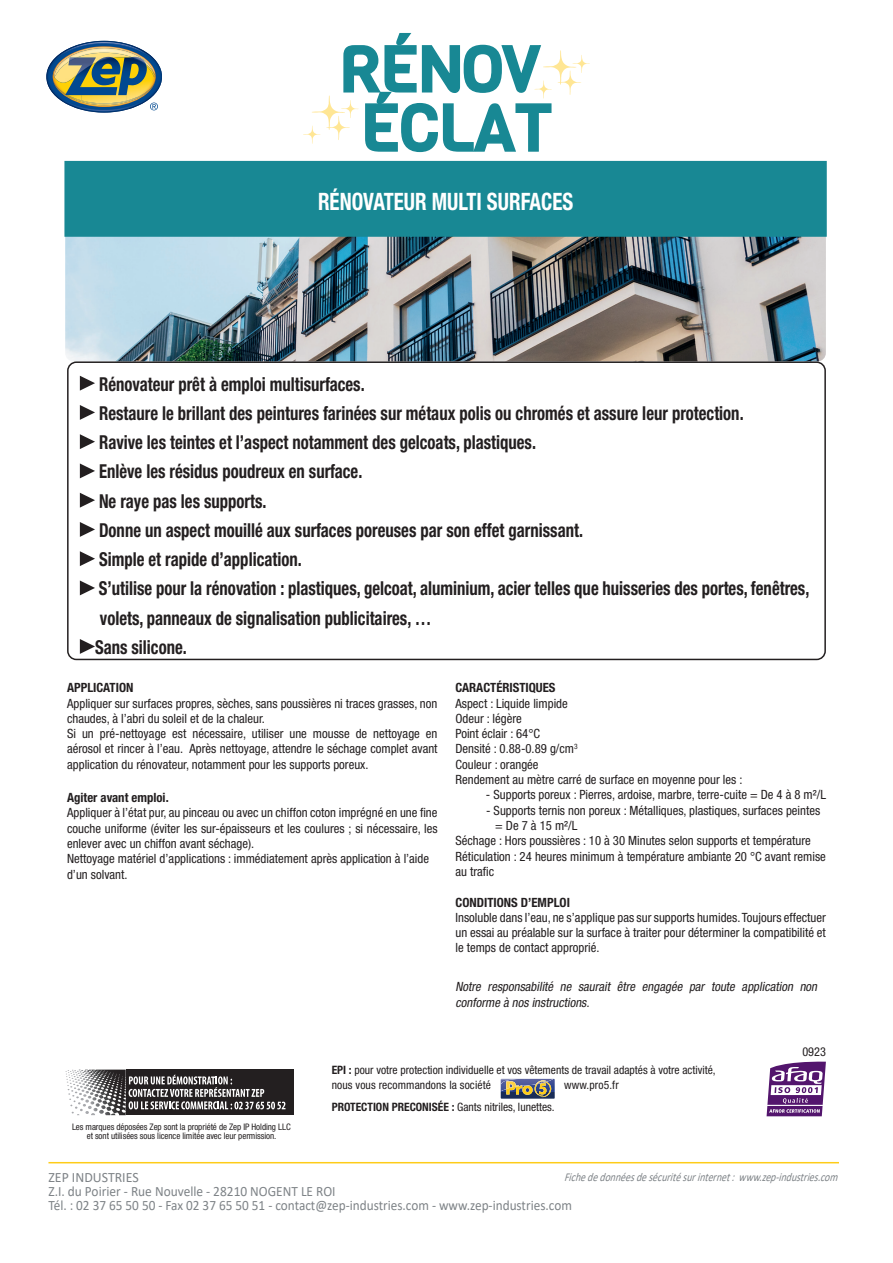
<style>
.page{position:relative;width:893px;height:1263px;background:#fff}
.page>*{position:absolute;margin:0;border:0;box-sizing:border-box;transform-origin:0 0}
.t1{font:700 condensed 24px "Helvetica Neue LT Std";color:#fff;scale:.87 1}
.t2{font:700 condensed 19.2px/29.2px "Helvetica Neue LT Std";color:#231f20;scale:.87 1}
.t3{font:14.25px/14.2px "Calibri";color:#7e8387}
.t4{font:condensed 12.75px/15.3px "Helvetica Neue LT Std";color:#231f20}
.t5{font:italic condensed 12.75px/15.3px "Helvetica Neue LT Std";color:#231f20}
.t6{font:700 condensed 12.75px "Helvetica Neue LT Std";color:#231f20}
.t7{font:condensed 12.3px "Helvetica Neue LT Std";color:#231f20}
.t8{font:italic 12px "Calibri";color:#7e8387;scale:.82 1}
.t9{font:condensed 11.55px/15px "Helvetica Neue LT Std";color:#231f20}
.t10{font:condensed 9px/9px "Helvetica Neue LT Std";letter-spacing:-.005em;color:#231f20;text-align:center}
.s1{font-weight:700}
</style>
<div class="page">
<hr style="left:48px;top:1162px;width:791px;height:1px;background:#fecc18">
<svg style="left:150px;top:103px;width:8px;height:7px"></svg>
<img style="left:90px;top:41px;width:28px;height:1px">
<img style="left:46px;top:69px;width:2px;height:16px">
<img style="left:161px;top:70px;width:1px;height:13px">
<img style="left:79px;top:108px;width:50px;height:5px">
<img style="left:48px;top:61px;width:4px;height:31px">
<img style="left:80px;top:107px;width:48px;height:4px">
<img style="left:74px;top:42px;width:60px;height:4px">
<img style="left:52px;top:46px;width:104px;height:61px">
<img style="left:54px;top:77px;width:11px;height:6px">
<svg style="left:92px;top:46px;width:12px;height:1px"></svg>
<svg style="left:48px;top:65px;width:7px;height:13px"></svg>
<img style="left:54px;top:48px;width:99px;height:29px">
<svg style="left:65px;top:54px;width:96px;height:42px;background:#72846b"></svg>
<img style="left:65px;top:237px;width:761px;height:124px">
<svg style="left:766px;top:1061px;width:60px;height:56px"></svg>
<hr style="left:767px;top:1105px;width:56px;height:1px;background:#fff">
<div style="left:126px;top:1069px;width:167px;height:46px;background:#231f20"></div>
<svg style="left:79px;top:1069px;width:206px;height:46px"></svg>
<svg style="left:501px;top:1079px;width:54px;height:20px"></svg>
<img style="left:501px;top:1079px;width:24px;height:5px">
<div style="left:64px;top:161px;width:763px;height:76px;background:#188894;border:2px solid #188894"></div>
<svg style="left:80px;top:376px;width:15px;height:15px"></svg>
<svg style="left:80px;top:405px;width:15px;height:15px"></svg>
<svg style="left:80px;top:434px;width:15px;height:15px"></svg>
<svg style="left:80px;top:463px;width:15px;height:15px"></svg>
<svg style="left:80px;top:493px;width:15px;height:15px"></svg>
<svg style="left:80px;top:522px;width:15px;height:15px"></svg>
<svg style="left:80px;top:551px;width:15px;height:15px"></svg>
<svg style="left:80px;top:580px;width:15px;height:15px"></svg>
<svg style="left:80px;top:639px;width:15px;height:15px"></svg>
<div style="left:67px;top:361px;width:759px;height:299px;border:2px solid #231f20;border-radius:9px"></div>
<svg style="left:303px;top:33px;width:287px;height:120px"></svg>
<h1 class="t1" style="left:318px;top:186px;width:295px">RÉNOVATEUR MULTI SURFACES</h1>
<p class="t2" style="left:95px;top:369px;width:823px">Rénovateur prêt à emploi multisurfaces.<br>Restaure le brillant des peintures farinées sur métaux polis ou chromés et assure leur protection.<br>Ravive les teintes et l’aspect notamment des gelcoats, plastiques.<br>Enlève les résidus poudreux en surface.<br>Ne raye pas les supports.<br>Donne un aspect mouillé aux surfaces poreuses par son effet garnissant.<br>Simple et rapide d’application.<br>S’utilise pour la rénovation : plastiques, gelcoat, aluminium, acier telles que huisseries des portes, fenêtres, volets, panneaux de signalisation publicitaires, …<br>Sans silicone.</p>
<p class="t6" style="left:67px;top:680px;width:68px">APPLICATION</p>
<p class="t4" style="left:67px;top:695px;width:372px">Appliquer sur surfaces propres, sèches, sans poussières ni traces grasses, non chaudes, à l’abri du soleil et de la chaleur.<br>Si un pré-nettoyage est nécessaire, utiliser une mousse de nettoyage en aérosol et rincer à l’eau. Après nettoyage, attendre le séchage complet avant application du rénovateur, notamment pour les supports poreux.</p>
<p class="t6" style="left:67px;top:790px;width:103px">Agiter avant emploi.</p>
<p class="t4" style="left:67px;top:805px;width:372px">Appliquer à l’état pur, au pinceau ou avec un chiffon coton imprégné en une fine couche uniforme (éviter les sur-épaisseurs et les coulures ; si nécessaire, les enlever avec un chiffon avant séchage).<br>Nettoyage matériel d’applications : immédiatement après application à l’aide d’un solvant.</p>
<p class="t6" style="left:455px;top:680px;width:102px">CARACTÉRISTIQUES</p>
<p class="t4" style="left:455px;top:695px;width:288px">Aspect : Liquide limpide<br>Odeur : légère<br>Point éclair : 64°C<br>Densité : 0.88-0.89 g/cm<sup>3<br></sup>Couleur : orangée<br>Rendement au mètre carré de surface en moyenne pour les :</p>
<p class="t4" style="left:486px;top:787px;width:342px">- Supports poreux : Pierres, ardoise, marbre, terre-cuite = De 4 à 8 m²/L</p>
<p class="t4" style="left:486px;top:802px;width:336px">- Supports ternis non poreux : Métalliques, plastiques, surfaces peintes</p>
<p class="t4" style="left:495px;top:818px;width:84px">= De 7 à 15 m²/L</p>
<p class="t4" style="left:455px;top:833px;width:357px">Séchage : Hors poussières : 10 à 30 Minutes selon supports et température</p>
<p class="t4" style="left:455px;top:848px;width:372px">Réticulation : 24 heures minimum à température ambiante 20 °C avant remise</p>
<p class="t4" style="left:455px;top:864px;width:40px">au trafic</p>
<p class="t6" style="left:455px;top:894px;width:116px">CONDITIONS D’EMPLOI</p>
<p class="t4" style="left:455px;top:909px;width:372px;text-align:justify">Insoluble dans l’eau, ne s’applique pas sur supports humides. Toujours effectuer un essai au préalable sur la surface à traiter pour déterminer la compatibilité et le temps de contact approprié.</p>
<p class="t5" style="left:455px;top:979px;width:366px">Notre responsabilité ne saurait être engagée par toute application non conforme à nos instructions.</p>
<p class="t7" style="left:802px;top:1045px;width:25px">0923</p>
<p class="t9" style="left:332px;top:1063px;width:385px"><span class="s1">EPI :</span> pour votre protection individuelle et vos vêtements de travail adaptés à votre activité, nous vous recommandons la société</p>
<p class="t9" style="left:564px;top:1078px;width:56px">www.pro5.fr</p>
<p class="t10" style="left:72px;top:1122px;width:220px">Les marques déposées Zep sont la propriété de Zep IP Holding LLC et sont utilisées sous licence limitée avec leur permission.</p>
<p class="t9" style="left:332px;top:1100px;width:224px"><span class="s1">PROTECTION PRECONISÉE :</span> Gants nitriles, lunettes.</p>
<p class="t8" style="left:564px;top:1168px;width:340px">Fichededonnéesdesécuritésurinternet:www.zep-industries.com</p>
<p class="t3" style="left:48px;top:1169px;width:525px">ZEP INDUSTRIES<br>Z.I. du Poirier - Rue Nouvelle - 28210 NOGENT LE ROI<br>Tél. : 02 37 65 50 50 - Fax 02 37 65 50 51 - contact@zep-industries.com - www.zep-industries.com</p>
</div>
